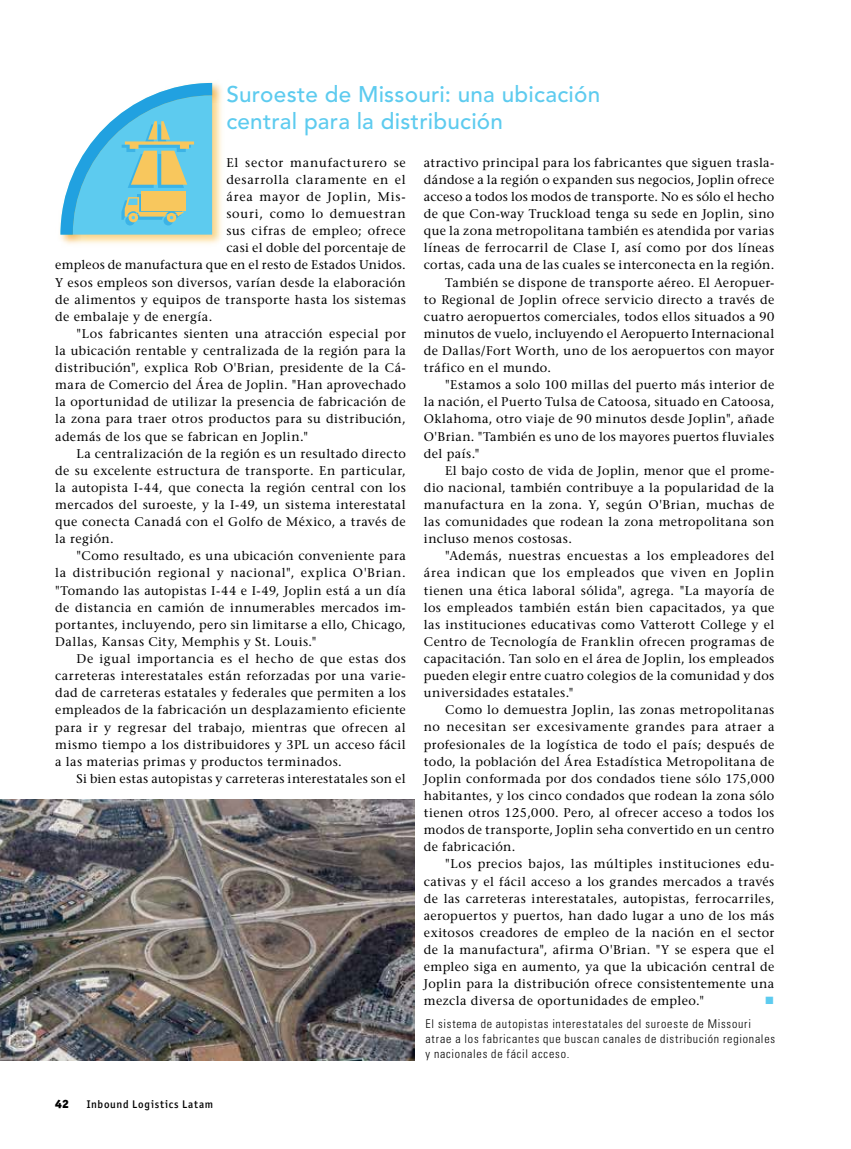
<style>
.page{position:relative;width:851px;height:1149px;background:#fff}
.page>*{position:absolute;margin:0;border:0;box-sizing:border-box;transform-origin:0 0}
.t1{font:500 22.5px/27px "Avenir LT Std";letter-spacing:.01em;color:#5dcbef}
.t2{font:500 12.6px "Stone Serif Std";letter-spacing:.03em;color:#000}
.t3{font:500 12.6px "Stone Serif Std";letter-spacing:.05em;color:#000}
.t4{font:500 12.6px "Stone Serif Std";letter-spacing:.055em;color:#000}
.t5{font:500 12.6px "Stone Serif Std";letter-spacing:.06em;color:#000}
.t6{font:12.6px "Wingdings";color:#5dcbef}
.t7{font:300 condensed 12px/15px "Univers LT Std";letter-spacing:.065em;color:#000}
.t8{font:900 12px "Officina Sans ITC Std";color:#000}
.t9{font:500 11.1px "Officina Sans ITC Std";letter-spacing:.065em;color:#000}
</style>
<div class="page">
<img style="left:60px;top:82px;width:162px;height:162px">
<svg style="left:60px;top:83px;width:152px;height:151px"></svg>
<img style="left:0;top:799px;width:415px;height:261px">
<h1 class="t1" style="left:226px;top:81px;width:375px">Suroeste de Missouri: una ubicación central para la distribución</h1>
<p class="t5" style="left:226px;top:155px;width:181px">El sector manufacturero se</p>
<p class="t4" style="left:226px;top:172px;width:181px">desarrolla claramente en el</p>
<p class="t5" style="left:226px;top:189px;width:181px">área mayor de Joplin, Mis-</p>
<p class="t4" style="left:226px;top:206px;width:181px">souri, como lo demuestran</p>
<p class="t2" style="left:226px;top:223px;width:181px">sus cifras de empleo; ofrece</p>
<p class="t2" style="left:226px;top:240px;width:181px">casi el doble del porcentaje de</p>
<p class="t2" style="left:55px;top:257px;width:352px">empleos de manufactura que en el resto de Estados Unidos.</p>
<p class="t2" style="left:55px;top:274px;width:352px">Y esos empleos son diversos, varían desde la elaboración</p>
<p class="t2" style="left:55px;top:292px;width:352px">de alimentos y equipos de transporte hasta los sistemas</p>
<p class="t2" style="left:55px;top:309px;width:158px">de embalaje y de energía.</p>
<p class="t2" style="left:77px;top:326px;width:331px">"Los fabricantes sienten una atracción especial por</p>
<p class="t2" style="left:55px;top:343px;width:352px">la ubicación rentable y centralizada de la región para la</p>
<p class="t2" style="left:55px;top:360px;width:352px">distribución", explica Rob O'Brian, presidente de la Cá-</p>
<p class="t2" style="left:55px;top:377px;width:352px">mara de Comercio del Área de Joplin. "Han aprovechado</p>
<p class="t2" style="left:55px;top:394px;width:352px">la oportunidad de utilizar la presencia de fabricación de</p>
<p class="t2" style="left:55px;top:411px;width:352px">la zona para traer otros productos para su distribución,</p>
<p class="t2" style="left:55px;top:428px;width:254px">además de los que se fabrican en Joplin."</p>
<p class="t2" style="left:77px;top:445px;width:331px">La centralización de la región es un resultado directo</p>
<p class="t2" style="left:55px;top:463px;width:352px">de su excelente estructura de transporte. En particular,</p>
<p class="t2" style="left:55px;top:480px;width:352px">la autopista I-44, que conecta la región central con los</p>
<p class="t2" style="left:55px;top:497px;width:352px">mercados del suroeste, y la I-49, un sistema interestatal</p>
<p class="t2" style="left:55px;top:514px;width:352px">que conecta Canadá con el Golfo de México, a través de</p>
<p class="t2" style="left:55px;top:531px;width:60px">la región.</p>
<p class="t2" style="left:77px;top:548px;width:331px">"Como resultado, es una ubicación conveniente para</p>
<p class="t3" style="left:55px;top:565px;width:352px">la distribución regional y nacional", explica O'Brian.</p>
<p class="t2" style="left:55px;top:582px;width:352px">"Tomando las autopistas I-44 e I-49, Joplin está a un día</p>
<p class="t2" style="left:55px;top:599px;width:352px">de distancia en camión de innumerables mercados im-</p>
<p class="t2" style="left:55px;top:616px;width:352px">portantes, incluyendo, pero sin limitarse a ello, Chicago,</p>
<p class="t2" style="left:55px;top:634px;width:262px">Dallas, Kansas City, Memphis y St. Louis."</p>
<p class="t2" style="left:77px;top:651px;width:331px">De igual importancia es el hecho de que estas dos</p>
<p class="t2" style="left:55px;top:668px;width:352px">carreteras interestatales están reforzadas por una varie-</p>
<p class="t2" style="left:55px;top:685px;width:352px">dad de carreteras estatales y federales que permiten a los</p>
<p class="t2" style="left:55px;top:702px;width:352px">empleados de la fabricación un desplazamiento eficiente</p>
<p class="t2" style="left:55px;top:719px;width:352px">para ir y regresar del trabajo, mientras que ofrecen al</p>
<p class="t2" style="left:55px;top:736px;width:352px">mismo tiempo a los distribuidores y 3PL un acceso fácil</p>
<p class="t2" style="left:55px;top:753px;width:288px">a las materias primas y productos terminados.</p>
<p class="t2" style="left:77px;top:770px;width:330px">Si bien estas autopistas y carreteras interestatales son el</p>
<p class="t8" style="left:55px;top:1095px;width:15px">42</p>
<p class="t9" style="left:87px;top:1097px;width:128px">Inbound Logistics Latam</p>
<p class="t2" style="left:424px;top:155px;width:352px">atractivo principal para los fabricantes que siguen trasla-</p>
<p class="t2" style="left:424px;top:172px;width:352px">dándose a la región o expanden sus negocios, Joplin ofrece</p>
<p class="t2" style="left:424px;top:189px;width:352px">acceso a todos los modos de transporte. No es sólo el hecho</p>
<p class="t2" style="left:424px;top:206px;width:352px">de que Con-way Truckload tenga su sede en Joplin, sino</p>
<p class="t2" style="left:424px;top:223px;width:352px">que la zona metropolitana también es atendida por varias</p>
<p class="t2" style="left:424px;top:240px;width:352px">líneas de ferrocarril de Clase I, así como por dos líneas</p>
<p class="t2" style="left:424px;top:257px;width:352px">cortas, cada una de las cuales se interconecta en la región.</p>
<p class="t2" style="left:445px;top:274px;width:331px">También se dispone de transporte aéreo. El Aeropuer-</p>
<p class="t2" style="left:424px;top:292px;width:352px">to Regional de Joplin ofrece servicio directo a través de</p>
<p class="t2" style="left:424px;top:309px;width:352px">cuatro aeropuertos comerciales, todos ellos situados a 90</p>
<p class="t2" style="left:424px;top:326px;width:352px">minutos de vuelo, incluyendo el Aeropuerto Internacional</p>
<p class="t2" style="left:424px;top:343px;width:352px">de Dallas/Fort Worth, uno de los aeropuertos con mayor</p>
<p class="t2" style="left:424px;top:360px;width:129px">tráfico en el mundo.</p>
<p class="t2" style="left:445px;top:377px;width:331px">"Estamos a solo 100 millas del puerto más interior de</p>
<p class="t2" style="left:424px;top:394px;width:352px">la nación, el Puerto Tulsa de Catoosa, situado en Catoosa,</p>
<p class="t2" style="left:424px;top:411px;width:352px">Oklahoma, otro viaje de 90 minutos desde Joplin", añade</p>
<p class="t2" style="left:424px;top:428px;width:352px">O'Brian. "También es uno de los mayores puertos fluviales</p>
<p class="t2" style="left:424px;top:445px;width:57px">del país."</p>
<p class="t2" style="left:445px;top:463px;width:331px">El bajo costo de vida de Joplin, menor que el prome-</p>
<p class="t2" style="left:424px;top:480px;width:352px">dio nacional, también contribuye a la popularidad de la</p>
<p class="t2" style="left:424px;top:497px;width:352px">manufactura en la zona. Y, según O'Brian, muchas de</p>
<p class="t2" style="left:424px;top:514px;width:352px">las comunidades que rodean la zona metropolitana son</p>
<p class="t2" style="left:424px;top:531px;width:150px">incluso menos costosas.</p>
<p class="t2" style="left:445px;top:548px;width:331px">"Además, nuestras encuestas a los empleadores del</p>
<p class="t3" style="left:424px;top:565px;width:352px">área indican que los empleados que viven en Joplin</p>
<p class="t2" style="left:424px;top:582px;width:352px">tienen una ética laboral sólida", agrega. "La mayoría de</p>
<p class="t2" style="left:424px;top:599px;width:352px">los empleados también están bien capacitados, ya que</p>
<p class="t2" style="left:424px;top:616px;width:352px">las instituciones educativas como Vatterott College y el</p>
<p class="t2" style="left:424px;top:634px;width:352px">Centro de Tecnología de Franklin ofrecen programas de</p>
<p class="t2" style="left:424px;top:651px;width:352px">capacitación. Tan solo en el área de Joplin, los empleados</p>
<p class="t2" style="left:424px;top:668px;width:352px">pueden elegir entre cuatro colegios de la comunidad y dos</p>
<p class="t2" style="left:424px;top:685px;width:151px">universidades estatales."</p>
<p class="t2" style="left:445px;top:702px;width:331px">Como lo demuestra Joplin, las zonas metropolitanas</p>
<p class="t3" style="left:424px;top:719px;width:352px">no necesitan ser excesivamente grandes para atraer a</p>
<p class="t2" style="left:424px;top:736px;width:352px">profesionales de la logística de todo el país; después de</p>
<p class="t2" style="left:424px;top:753px;width:352px">todo, la población del Área Estadística Metropolitana de</p>
<p class="t2" style="left:424px;top:770px;width:352px">Joplin conformada por dos condados tiene sólo 175,000</p>
<p class="t2" style="left:424px;top:787px;width:352px">habitantes, y los cinco condados que rodean la zona sólo</p>
<p class="t2" style="left:424px;top:805px;width:352px">tienen otros 125,000. Pero, al ofrecer acceso a todos los</p>
<p class="t2" style="left:424px;top:822px;width:352px">modos de transporte, Joplin seha convertido en un centro</p>
<p class="t2" style="left:424px;top:839px;width:93px">de fabricación.</p>
<p class="t2" style="left:445px;top:856px;width:331px">"Los precios bajos, las múltiples instituciones edu-</p>
<p class="t2" style="left:424px;top:873px;width:352px">cativas y el fácil acceso a los grandes mercados a través</p>
<p class="t2" style="left:424px;top:890px;width:352px">de las carreteras interestatales, autopistas, ferrocarriles,</p>
<p class="t2" style="left:424px;top:907px;width:352px">aeropuertos y puertos, han dado lugar a uno de los más</p>
<p class="t2" style="left:424px;top:924px;width:352px">exitosos creadores de empleo de la nación en el sector</p>
<p class="t2" style="left:424px;top:941px;width:352px">de la manufactura", afirma O'Brian. "Y se espera que el</p>
<p class="t2" style="left:424px;top:958px;width:352px">empleo siga en aumento, ya que la ubicación central de</p>
<p class="t2" style="left:424px;top:976px;width:352px">Joplin para la distribución ofrece consistentemente una</p>
<p class="t2" style="left:424px;top:993px;width:281px">mezcla diversa de oportunidades de empleo."</p>
<p class="t6" style="left:764px;top:993px;width:11px">■</p>
<p class="t7" style="left:425px;top:1015px;width:351px">El sistema de autopistas interestatales del suroeste de Missouri atrae a los fabricantes que buscan canales de distribución regionales y nacionales de fácil acceso.</p>
</div>
